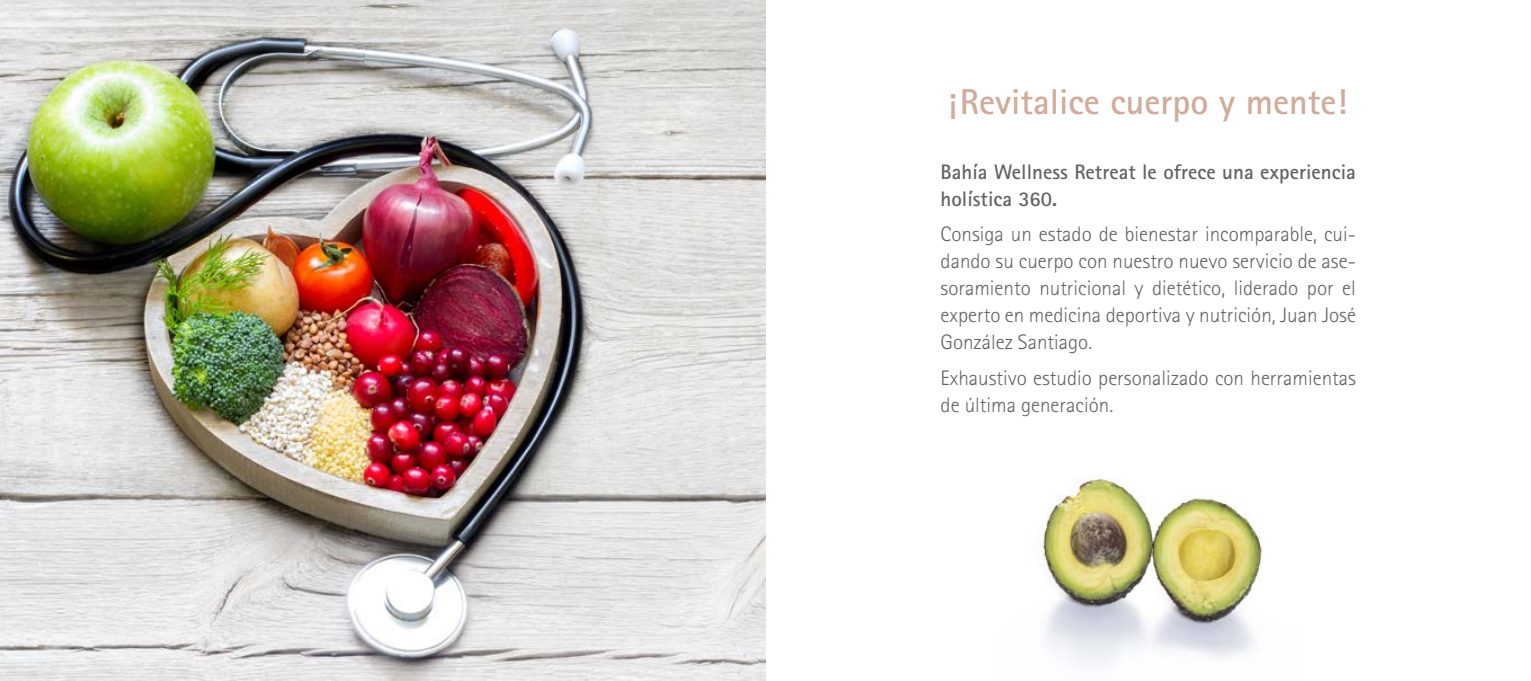
<style>
.page{position:relative;width:1531px;height:681px;background:#fff}
.page>*{position:absolute;margin:0;border:0;box-sizing:border-box;transform-origin:0 0}
.t1{font:700 36px "Rotis Sans Serif";color:#cfac9b}
.t2{font:300 21px/27px "Rotis Sans Serif";color:#636363;text-align:justify}
.t3{font:700 21px/27px "Rotis Sans Serif";color:#636363}
</style>
<div class="page">
<img style="left:0;top:0;width:765px;height:680px">
<img style="left:1038px;top:477px;width:225px;height:187px">
<h1 class="t1" style="left:949px;top:79px;width:399px">¡Revitalice cuerpo y mente!</h1>
<p class="t3" style="left:940px;top:158px;width:417px">Bahía Wellness Retreat le ofrece una experiencia holística 360.</p>
<p class="t2" style="left:940px;top:220px;width:417px">Consiga un estado de bienestar incomparable, cui&shy;dando su cuerpo con nuestro nuevo servicio de ase&shy;soramiento nutricional y dietético, liderado por el experto en medicina deportiva y nutrición, Juan José González Santiago.</p>
<p class="t2" style="left:940px;top:364px;width:417px">Exhaustivo estudio personalizado con herramientas de última generación.</p>
</div>
